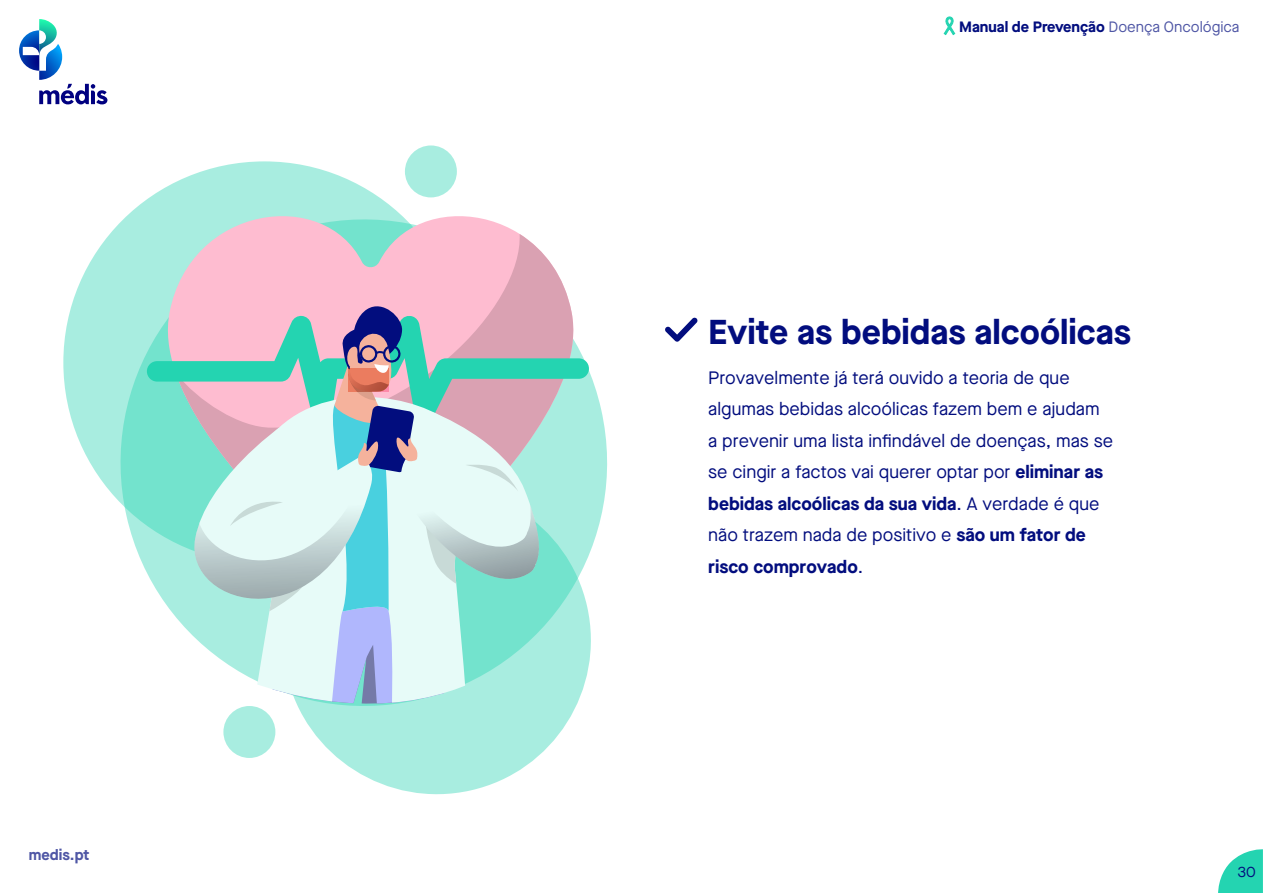
<style>
.page{position:relative;width:1263px;height:893px;background:#fff}
.page>*{position:absolute;margin:0;border:0;box-sizing:border-box;transform-origin:0 0}
.t1{font:700 34.5px "Maison Neue";color:#020d7e}
.t2{font:18px/31.5px "Maison Neue";color:#020d7e}
.t3{font:700 15px "Maison Neue";color:#020d7e}
.t4{font:700 15px "Maison Neue";color:rgb(2 13 126/.7)}
.t5{font:15px "Maison Neue";color:#020d7e}
.s1{font-weight:400;color:rgb(2 13 126/.7)}
.s2{font-weight:700}
</style>
<div class="page">
<div style="left:63px;top:161px;width:403px;height:403px;background:#a8ede0;border-radius:50%"></div>
<svg style="left:338px;top:706px;width:238px;height:88px;fill:#a8ede0"></svg>
<svg style="left:121px;top:219px;width:486px;height:487px"></svg>
<div style="left:405px;top:145px;width:52px;height:52px;background:#a8ede0;border-radius:50%"></div>
<svg style="left:1218px;top:849px;width:45px;height:44px"></svg>
<svg style="left:19px;top:19px;width:88px;height:85px"></svg>
<svg style="left:943px;top:16px;width:13px;height:20px"></svg>
<svg style="left:665px;top:318px;width:33px;height:24px"></svg>
<svg style="left:155px;top:187px;width:431px;height:391px"></svg>
<svg style="left:176px;top:234px;width:410px;height:344px;background:#e4c9d3"></svg>
<svg style="left:147px;top:315px;width:442px;height:108px;background:#96d9cd"></svg>
<svg style="left:182px;top:303px;width:370px;height:455px;background:#bad8d9"></svg>
<p class="t4" style="left:29px;top:844px;width:62px">medis.pt</p>
<p class="t3" style="left:959px;top:16px;width:282px">Manual de Prevenção <span class="s1">Doença Oncológica</span></p>
<h1 class="t1" style="left:708px;top:308px;width:424px">Evite as bebidas alcoólicas</h1>
<p class="t2" style="left:708px;top:361px;width:406px">Provavelmente já terá ouvido a teoria de que algumas bebidas alcoólicas fazem bem e ajudam a prevenir uma lista infindável de doenças, mas se se cingir a factos vai querer optar por <span class="s2">eliminar as bebidas alcoólicas da sua vida</span>. A verdade é que não trazem nada de positivo e <span class="s2">são um fator de risco comprovado</span>.</p>
<p class="t5" style="left:1237px;top:862px;width:20px">30</p>
</div>
